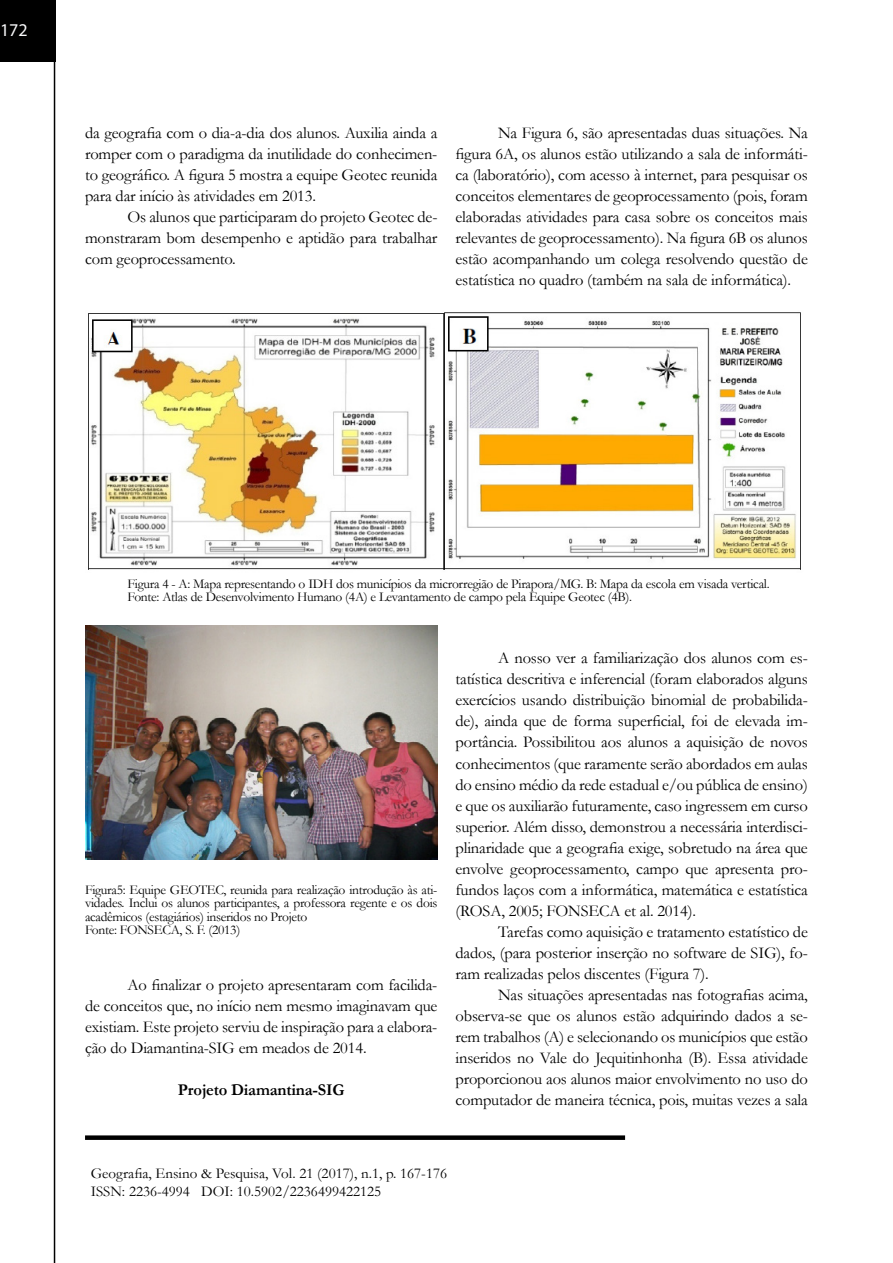
<style>
.page{position:relative;width:893px;height:1263px;background:#fff}
.page>*{position:absolute;margin:0;border:0;box-sizing:border-box;transform-origin:0 0}
.t1{font:18px "Myriad Pro";color:#f8f8f9}
.t2{font:16.5px/21px "Garamond";letter-spacing:-.01em;color:#000;text-align:justify}
.t3{font:700 16.5px "Garamond";letter-spacing:-.01em;color:#000}
.t4{font:15px/18px "Garamond";color:#000}
.t5{font:13.5px/13.5px "Garamond";letter-spacing:-.02em;color:#000}
</style>
<div class="page">
<div style="left:0;top:0;width:55px;height:62px;background:#000"></div>
<div style="left:85px;top:1135px;width:540px;height:5px;background:#000"></div>
<img style="left:85px;top:625px;width:352px;height:234px">
<img style="left:88px;top:312px;width:713px;height:258px">
<hr style="left:54px;top:0;width:1px;height:1263px;background:#000">
<p class="t1" style="left:0;top:19px;width:29px">172</p>
<p class="t2" style="left:85px;top:122px;width:354px">da geografia com o dia-a-dia dos alunos. Auxilia ainda a romper com o paradigma da inutilidade do conhecimen&shy;to geográfico. A figura 5 mostra a equipe Geotec reunida para dar início às atividades em 2013.</p>
<p class="t2" style="left:85px;top:206px;width:354px;text-indent:43px">Os alunos que participaram do projeto Geotec de&shy;monstraram bom desempenho e aptidão para trabalhar com geoprocessamento.</p>
<p class="t2" style="left:455px;top:122px;width:354px;text-indent:43px">Na Figura 6, são apresentadas duas situações. Na figura 6A, os alunos estão utilizando a sala de informáti&shy;ca (laboratório), com acesso à internet, para pesquisar os conceitos elementares de geoprocessamento (pois, foram elaboradas atividades para casa sobre os conceitos mais relevantes de geoprocessamento). Na figura 6B os alunos estão acompanhando um colega resolvendo questão de estatística no quadro (também na sala de informática).</p>
<p class="t5" style="left:128px;top:576px;width:644px">Figura 4 - A: Mapa representando o IDH dos municípios da microrregião de Pirapora/MG. B: Mapa da escola em visada vertical.<br>Fonte: Atlas de Desenvolvimento Humano (4A) e Levantamento de campo pela Equipe Geotec (4B).</p>
<p class="t5" style="left:85px;top:882px;width:354px">Figura5: Equipe GEOTEC, reunida para realização introdução às ati&shy;vidades. Inclui os alunos participantes, a professora regente e os dois acadêmicos (estagiários) inseridos no Projeto<br>Fonte: FONSECA, S. F. (2013)</p>
<p class="t2" style="left:85px;top:974px;width:354px;text-indent:43px">Ao finalizar o projeto apresentaram com facilida&shy;de conceitos que, no início nem mesmo imaginavam que existiam. Este projeto serviu de inspiração para a elabora&shy;ção do Diamantina-SIG em meados de 2014.</p>
<p class="t3" style="left:178px;top:1078px;width:168px">Projeto Diamantina-SIG</p>
<p class="t2" style="left:455px;top:647px;width:354px;text-indent:43px">A nosso ver a familiarização dos alunos com es&shy;tatística descritiva e inferencial (foram elaborados alguns exercícios usando distribuição binomial de probabilida&shy;de), ainda que de forma superficial, foi de elevada im&shy;portância. Possibilitou aos alunos a aquisição de novos conhecimentos (que raramente serão abordados em aulas do ensino médio da rede estadual e/ou pública de ensino) e que os auxiliarão futuramente, caso ingressem em curso superior. Além disso, demonstrou a necessária interdisci&shy;plinaridade que a geografia exige, sobretudo na área que envolve geoprocessamento, campo que apresenta pro&shy;fundos laços com a informática, matemática e estatística (ROSA, 2005; FONSECA et al. 2014).</p>
<p class="t2" style="left:455px;top:920px;width:354px;text-indent:43px">Tarefas como aquisição e tratamento estatístico de dados, (para posterior inserção no software de SIG), fo&shy;ram realizadas pelos discentes (Figura 7).</p>
<p class="t2" style="left:455px;top:983px;width:354px;text-indent:43px">Nas situações apresentadas nas fotografias acima, observa-se que os alunos estão adquirindo dados a se&shy;rem trabalhos (A) e selecionando os municípios que estão inseridos no Vale do Jequitinhonha (B). Essa atividade proporcionou aos alunos maior envolvimento no uso do computador de maneira técnica, pois, muitas vezes a sala</p>
<p class="t4" style="left:91px;top:1164px;width:358px">Geografia, Ensino &amp; Pesquisa, Vol. 21 (2017), n.1, p. 167-176<br>ISSN: 2236-4994 DOI: 10.5902/2236499422125</p>
</div>
